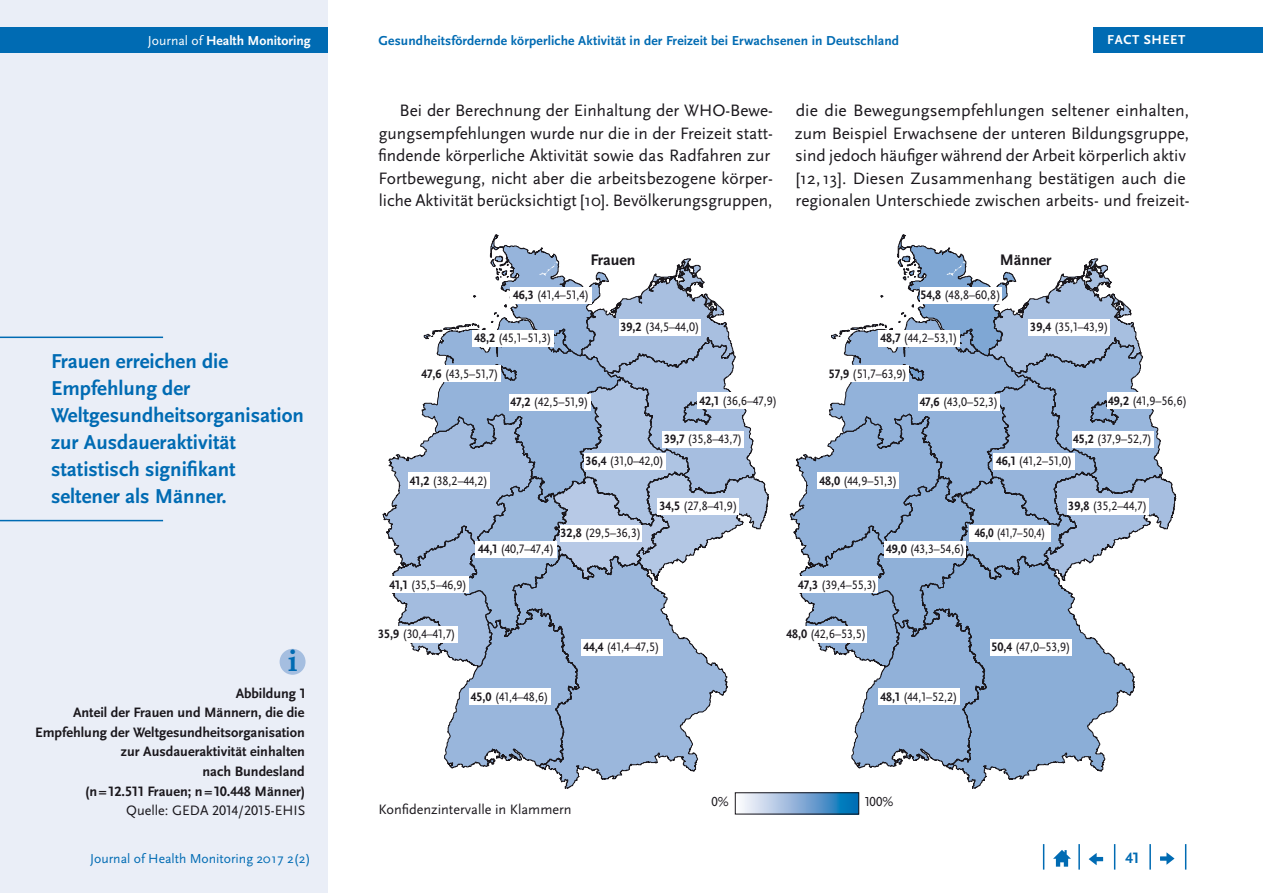
<style>
.page{position:relative;width:1263px;height:893px;background:#fff}
.page>*{position:absolute;margin:0;border:0;box-sizing:border-box;transform-origin:0 0}
.t1{font:700 30px "Book Antiqua";color:#006bb3}
.t2{font:700 21px/27px "Scala Sans Pro";color:#006bb3}
.Copy_Einzug{font:17.25px/22.5px "Scala Sans Pro";color:#1a171c}
.t3{font:700 16.05px "Scala Sans Pro";color:#1a171c}
.t4{font:700 15.75px "Scala Sans Pro";color:#006bb3}
.t5{font:700 14.25px/19.5px "Scala Sans Pro";color:#1a171c;text-align:right}
.t6{font:14.25px "Scala Sans Pro";color:#1a171c}
.t7{font:700 13.65px "Scala Sans Pro";letter-spacing:.01em;color:#006bb3}
.t8{font:13.65px "Scala Sans Pro";color:#006bb3}
.t9{font:700 13.65px "Scala Sans Pro";color:#fff}
.t10{font:13.65px "Scala Sans Pro";color:#1a171c;scale:.94 1}
.t11{font:700 13.5px "Scala Sans Pro";letter-spacing:.04em;color:#fff}
.t12{font:12.75px/22.4px "Scala Sans Pro";color:#1a171c;scale:.94 1}
.t13{font:12.75px "Scala Sans Pro";color:#1a171c;scale:.86 1}
.s1{font-weight:400}
.s2{font-weight:700}
</style>
<div class="page">
<div style="left:0;top:0;width:327px;height:893px;background:#eaeef7"></div>
<div style="left:0;top:28px;width:327px;height:25px;background:#006bb3"></div>
<svg style="left:1185px;top:844px;width:1px;height:26px"></svg>
<hr style="left:1149px;top:844px;width:2px;height:26px;background:#006bb3">
<svg style="left:1114px;top:844px;width:1px;height:26px"></svg>
<hr style="left:1078px;top:844px;width:2px;height:26px;background:#006bb3">
<svg style="left:1043px;top:844px;width:1px;height:26px"></svg>
<svg style="left:1053px;top:850px;width:18px;height:17px"></svg>
<svg style="left:1089px;top:853px;width:14px;height:12px"></svg>
<svg style="left:1160px;top:852px;width:14px;height:13px"></svg>
<div style="left:1093px;top:28px;width:170px;height:25px;background:#006bb3"></div>
<svg style="left:948px;top:768px;width:156px;height:21px"></svg>
<svg style="left:790px;top:234px;width:386px;height:534px"></svg>
<div style="left:1028px;top:319px;width:82px;height:17px;background:#fff"></div>
<div style="left:1107px;top:392px;width:79px;height:17px;background:#fff"></div>
<div style="left:1072px;top:431px;width:81px;height:17px;background:#fff"></div>
<div style="left:993px;top:453px;width:82px;height:17px;background:#fff"></div>
<div style="left:1067px;top:498px;width:81px;height:17px;background:#fff"></div>
<div style="left:969px;top:525px;width:82px;height:17px;background:#fff"></div>
<div style="left:990px;top:639px;width:82px;height:16px;background:#fff"></div>
<div style="left:878px;top:688px;width:82px;height:17px;background:#fff"></div>
<div style="left:785px;top:626px;width:82px;height:17px;background:#fff"></div>
<div style="left:797px;top:576px;width:81px;height:17px;background:#fff"></div>
<div style="left:885px;top:541px;width:81px;height:17px;background:#fff"></div>
<div style="left:817px;top:472px;width:82px;height:17px;background:#fff"></div>
<div style="left:918px;top:394px;width:82px;height:17px;background:#fff"></div>
<div style="left:827px;top:365px;width:82px;height:17px;background:#fff"></div>
<div style="left:878px;top:330px;width:82px;height:17px;background:#fff"></div>
<div style="left:920px;top:287px;width:81px;height:17px;background:#fff"></div>
<svg style="left:742px;top:794px;width:115px;height:18px;background:#7eaed7"></svg>
<div style="left:735px;top:792px;width:124px;height:22px;border:1px solid #1a171c"></div>
<svg style="left:541px;top:768px;width:156px;height:21px"></svg>
<svg style="left:383px;top:234px;width:386px;height:534px"></svg>
<div style="left:619px;top:319px;width:82px;height:17px;background:#fff"></div>
<div style="left:697px;top:392px;width:82px;height:17px;background:#fff"></div>
<div style="left:662px;top:431px;width:82px;height:17px;background:#fff"></div>
<div style="left:584px;top:453px;width:82px;height:17px;background:#fff"></div>
<div style="left:657px;top:498px;width:82px;height:17px;background:#fff"></div>
<div style="left:560px;top:525px;width:82px;height:17px;background:#fff"></div>
<div style="left:581px;top:639px;width:81px;height:16px;background:#fff"></div>
<div style="left:469px;top:688px;width:81px;height:17px;background:#fff"></div>
<div style="left:378px;top:626px;width:80px;height:17px;background:#fff"></div>
<div style="left:387px;top:576px;width:82px;height:17px;background:#fff"></div>
<div style="left:475px;top:541px;width:82px;height:17px;background:#fff"></div>
<div style="left:408px;top:472px;width:82px;height:17px;background:#fff"></div>
<div style="left:509px;top:394px;width:81px;height:17px;background:#fff"></div>
<div style="left:419px;top:365px;width:82px;height:17px;background:#fff"></div>
<div style="left:472px;top:330px;width:82px;height:17px;background:#fff"></div>
<div style="left:510px;top:287px;width:82px;height:17px;background:#fff"></div>
<div style="left:280px;top:649px;width:26px;height:26px;background:#a5bee0;border-radius:50%"></div>
<hr style="left:0;top:337px;width:163px;height:1px;background:#006bb3">
<hr style="left:0;top:520px;width:163px;height:1px;background:#006bb3">
<p class="t9" style="left:148px;top:33px;width:164px"><span class="s1">Journal of</span> Health Monitoring</p>
<p class="t7" style="left:378px;top:33px;width:522px">Gesundheitsfördernde körperliche Aktivität in der Freizeit bei Erwachsenen in Deutschland</p>
<p class="t11" style="left:1107px;top:32px;width:80px">FACT SHEET</p>
<p class="t2" style="left:51px;top:348px;width:254px">Frauen erreichen die<br>Empfehlung der<br>Weltgesundheitsorganisation zur Ausdaueraktivität statistisch signifikant seltener als Männer.</p>
<h1 class="t1" style="left:288px;top:640px;width:11px">i</h1>
<p class="t5" style="left:35px;top:684px;width:272px">Abbildung 1<br>Anteil der Frauen und Männern, die die<br>Empfehlung der Weltgesundheitsorganisation zur Ausdaueraktivität einhalten<br>nach Bundesland<br>(n=12.511 Frauen; n=10.448 Männer)</p>
<p class="t6" style="left:126px;top:802px;width:181px">Quelle: GEDA 2014/2015-EHIS</p>
<p class="Copy_Einzug" style="left:378px;top:99px;width:396px;text-indent:21px">Bei der Berechnung der Einhaltung der WHO-Bewe&shy;gungsempfehlungen wurde nur die in der Freizeit statt&shy;findende körperliche Aktivität sowie das Radfahren zur Fortbewegung, nicht aber die arbeitsbezogene körper&shy;liche Aktivität berücksichtigt [10]. Bevölkerungsgruppen,</p>
<p class="Copy_Einzug" style="left:795px;top:99px;width:396px">die die Bewegungsempfehlungen seltener einhalten, zum Beispiel Erwachsene der unteren Bildungsgruppe, sind jedoch häufiger während der Arbeit körperlich aktiv [12,13]. Diesen Zusammenhang bestätigen auch die regionalen Unterschiede zwischen arbeits- und freizeit-</p>
<p class="t3" style="left:590px;top:250px;width:47px">Frauen</p>
<p class="t3" style="left:1000px;top:250px;width:53px">Männer</p>
<p class="t12" style="left:513px;top:284px;width:83px"><span class="s2">46,3</span> (41,4–51,4)</p>
<p class="t12" style="left:920px;top:284px;width:87px"><span class="s2">54,8</span> (48,8–60,8)</p>
<p class="t12" style="left:474px;top:327px;width:83px"><span class="s2">48,2</span> (45,1–51,3)</p>
<p class="t12" style="left:620px;top:316px;width:85px"><span class="s2">39,2</span> (34,5–44,0)</p>
<p class="t12" style="left:880px;top:327px;width:83px"><span class="s2">48,7</span> (44,2–53,1)</p>
<p class="t12" style="left:1030px;top:316px;width:85px"><span class="s2">39,4</span> (35,1–43,9)</p>
<p class="t12" style="left:422px;top:362px;width:83px"><span class="s2">47,6</span> (43,5–51,7)</p>
<p class="t12" style="left:829px;top:362px;width:84px"><span class="s2">57,9</span> (51,7–63,9)</p>
<p class="t12" style="left:410px;top:469px;width:85px"><span class="s2">41,2</span> (38,2–44,2)</p>
<p class="t12" style="left:699px;top:389px;width:84px"><span class="s2">42,1</span> (36,6–47,9)</p>
<p class="t12" style="left:586px;top:428px;width:168px;text-indent:78px"><span class="s2">39,7</span> (35,8–43,7)<br><span class="s2">36,4</span> (31,0–42,0)</p>
<p class="t12" style="left:659px;top:495px;width:85px"><span class="s2">34,5</span> (27,8–41,9)</p>
<p class="t12" style="left:561px;top:522px;width:87px"><span class="s2">32,8</span> (29,5–36,3)</p>
<p class="t12" style="left:511px;top:391px;width:85px"><span class="s2">47,2</span> (42,5–51,9)</p>
<p class="t12" style="left:819px;top:469px;width:84px"><span class="s2">48,0</span> (44,9–51,3)</p>
<p class="t12" style="left:920px;top:391px;width:85px"><span class="s2">47,6</span> (43,0–52,3)</p>
<p class="t12" style="left:1108px;top:389px;width:85px"><span class="s2">49,2</span> (41,9–56,6)</p>
<p class="t12" style="left:1073px;top:428px;width:85px"><span class="s2">45,2</span> (37,9–52,7)</p>
<p class="t12" style="left:996px;top:450px;width:83px"><span class="s2">46,1</span> (41,2–51,0)</p>
<p class="t12" style="left:1068px;top:495px;width:85px"><span class="s2">39,8</span> (35,2–44,7)</p>
<p class="t13" style="left:975px;top:526px;width:84px"><span class="s2">46,0</span> (41,7–50,4)</p>
<p class="t12" style="left:478px;top:538px;width:82px"><span class="s2">44,1</span> (40,7–47,4)</p>
<p class="t12" style="left:886px;top:538px;width:85px"><span class="s2">49,0</span> (43,3–54,6)</p>
<p class="t12" style="left:389px;top:573px;width:84px"><span class="s2">41,1</span> (35,5–46,9)</p>
<p class="t12" style="left:798px;top:573px;width:85px"><span class="s2">47,3</span> (39,4–55,3)</p>
<p class="t12" style="left:378px;top:623px;width:84px"><span class="s2">35,9</span> (30,4–41,7)</p>
<p class="t12" style="left:471px;top:685px;width:84px"><span class="s2">45,0</span> (41,4–48,6)</p>
<p class="t12" style="left:584px;top:636px;width:82px"><span class="s2">44,4</span> (41,4–47,5)</p>
<p class="t12" style="left:786px;top:623px;width:86px"><span class="s2">48,0</span> (42,6–53,5)</p>
<p class="t12" style="left:880px;top:685px;width:83px"><span class="s2">48,1</span> (44,1–52,2)</p>
<p class="t12" style="left:991px;top:636px;width:86px"><span class="s2">50,4</span> (47,0–53,9)</p>
<p class="t6" style="left:379px;top:801px;width:195px">Konfidenzintervalle in Klammern</p>
<p class="t10" style="left:711px;top:794px;width:20px">0%</p>
<p class="t10" style="left:865px;top:794px;width:32px">100%</p>
<p class="t8" style="left:90px;top:850px;width:222px">Journal of Health Monitoring 2017 2(2)</p>
<p class="t4" style="left:1125px;top:849px;width:15px">41</p>
</div>
